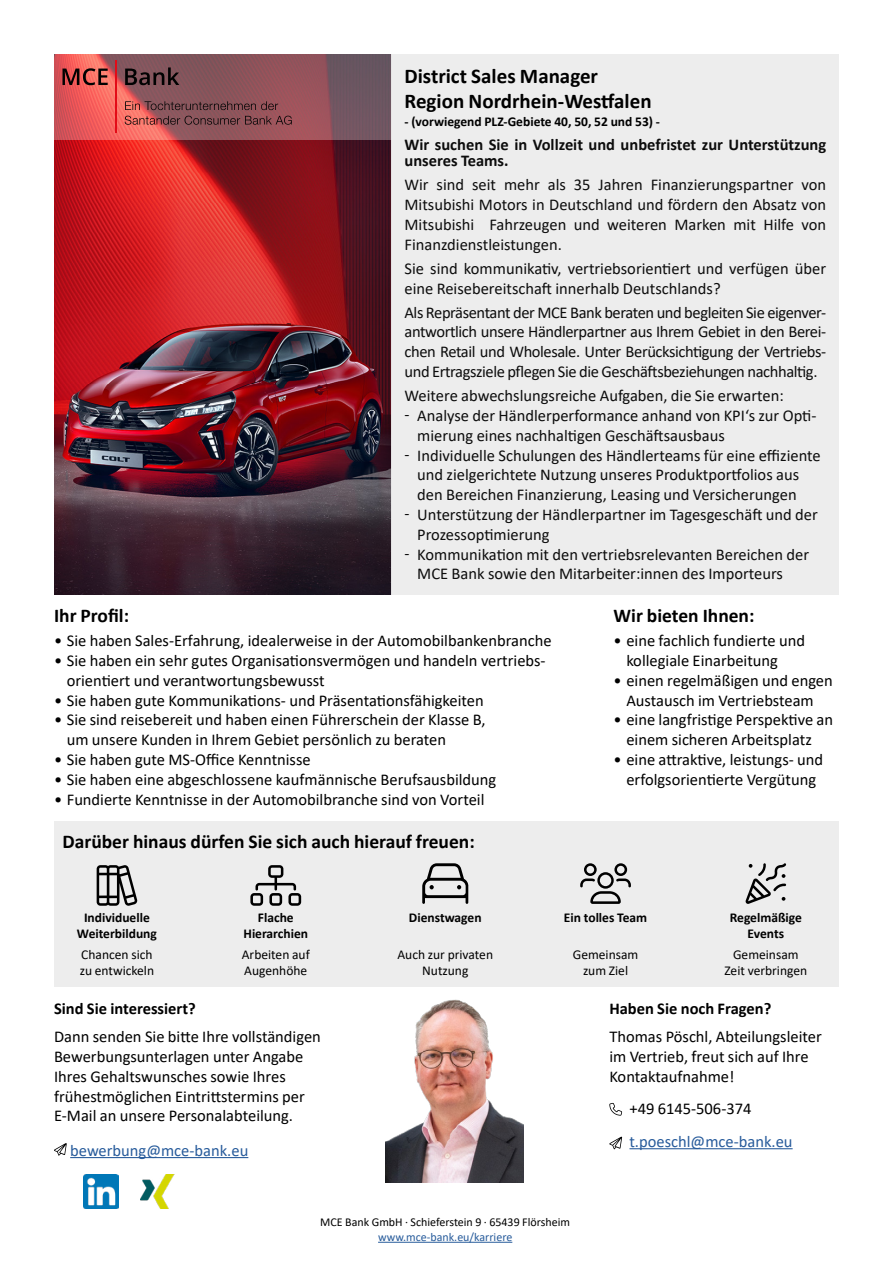
<style>
.page{position:relative;width:893px;height:1263px;background:#fff}
.page>*{position:absolute;margin:0;border:0;box-sizing:border-box;transform-origin:0 0}
.t1{font:700 21px/25.2px "Calibri";color:#000}
.t2{font:700 19.5px "Calibri";color:#000}
.t3{font:16.5px/19.8px "Calibri";color:#000}
.t4{font:700 16.5px/16.5px "Calibri";color:#000}
.t5{font:16.5px "Calibri";color:#275b9b}
.t6{font:700 13.5px/16.2px "Calibri";color:#000;text-align:center}
.t7{font:13.5px/16.2px "Calibri";color:#000;text-align:center}
.t8{font:12px "Calibri";color:#000}
.t9{font:12px "Calibri";color:#275b9b}
</style>
<div class="page">
<hr style="left:629px;top:1148px;width:164px;height:1px;background:#275b9b">
<img style="left:385px;top:999px;width:138px;height:183px">
<img style="left:54px;top:139px;width:338px;height:455px">
<svg style="left:54px;top:54px;width:338px;height:85px"></svg>
<div style="left:392px;top:54px;width:447px;height:540px;background:#ededed"></div>
<div style="left:54px;top:821px;width:785px;height:165px;background:#ededed"></div>
<hr style="left:378px;top:1242px;width:134px;height:1px;background:#275b9b">
<hr style="left:70px;top:1157px;width:178px;height:1px;background:#275b9b">
<img style="left:84px;top:1175px;width:34px;height:34px">
<img style="left:140px;top:1175px;width:34px;height:34px">
<svg style="left:422px;top:863px;width:47px;height:41px"></svg>
<svg style="left:54px;top:1143px;width:13px;height:13px"></svg>
<svg style="left:97px;top:865px;width:41px;height:41px"></svg>
<svg style="left:609px;top:1137px;width:13px;height:12px"></svg>
<svg style="left:609px;top:1103px;width:13px;height:12px"></svg>
<svg style="left:580px;top:863px;width:51px;height:41px"></svg>
<svg style="left:745px;top:863px;width:41px;height:41px"></svg>
<svg style="left:250px;top:865px;width:51px;height:41px"></svg>
<hr style="left:116px;top:60px;width:1px;height:73px;background:#e30b17">
<svg style="left:125px;top:101px;width:153px;height:9px"></svg>
<svg style="left:125px;top:116px;width:167px;height:9px"></svg>
<svg style="left:63px;top:68px;width:45px;height:17px"></svg>
<svg style="left:125px;top:67px;width:54px;height:18px"></svg>
<p class="t1" style="left:404px;top:63px;width:249px">District Sales Manager<br>Region Nordrhein-Westfalen</p>
<p class="t6" style="left:404px;top:113px;width:257px">- (vorwiegend PLZ-Gebiete 40, 50, 52 und 53) -</p>
<p class="t4" style="left:404px;top:136px;width:423px">Wir suchen Sie in Vollzeit und unbefristet zur Unterstützung unseres Teams.</p>
<p class="t3" style="left:404px;top:174px;width:423px;text-align:justify">Wir sind seit mehr als 35 Jahren Finanzierungspartner von Mitsubishi Motors in Deutschland und fördern den Absatz von Mitsubishi Fahrzeugen und weiteren Marken mit Hilfe von Finanzdienstleistungen.</p>
<p class="t3" style="left:404px;top:258px;width:423px">Sie sind kommunikativ, vertriebsorientiert und verfügen über eine Reisebereitschaft innerhalb Deutschlands?</p>
<p class="t3" style="left:404px;top:302px;width:423px;text-align:justify">Als Repräsentant der MCE Bank beraten und begleiten Sie eigenver&shy;antwortlich unsere Händlerpartner aus Ihrem Gebiet in den Berei&shy;chen Retail und Wholesale. Unter Berücksichtigung der Vertriebs&shy;und Ertragsziele pflegen Sie die Geschäftsbeziehungen nachhaltig.</p>
<p class="t3" style="left:404px;top:385px;width:381px">Weitere abwechslungsreiche Aufgaben, die Sie erwarten:</p>
<p class="t3" style="left:404px;top:405px;width:413px">ͳ Analyse der Händlerperformance anhand von KPI‘s zur Opti-</p>
<p class="t3" style="left:417px;top:425px;width:309px">mierung eines nachhaltigen Geschäftsausbaus</p>
<p class="t3" style="left:404px;top:445px;width:418px">ͳ Individuelle Schulungen des Händlerteams für eine effiziente</p>
<p class="t3" style="left:417px;top:464px;width:383px">und zielgerichtete Nutzung unseres Produktportfolios aus</p>
<p class="t3" style="left:417px;top:484px;width:381px">den Bereichen Finanzierung, Leasing und Versicherungen</p>
<p class="t3" style="left:404px;top:504px;width:415px">ͳ Unterstützung der Händlerpartner im Tagesgeschäft und der</p>
<p class="t3" style="left:417px;top:524px;width:134px">Prozessoptimierung</p>
<p class="t3" style="left:404px;top:544px;width:406px">ͳ Kommunikation mit den vertriebsrelevanten Bereichen der</p>
<p class="t3" style="left:417px;top:563px;width:367px">MCE Bank sowie den Mitarbeiter:innen des Importeurs</p>
<p class="t2" style="left:54px;top:602px;width:77px">Ihr Profil:</p>
<p class="t3" style="left:54px;top:630px;width:499px">• Sie haben Sales-Erfahrung, idealerweise in der Automobilbankenbranche</p>
<p class="t3" style="left:67px;top:650px;width:480px;text-indent:-13px">• Sie haben ein sehr gutes Organisationsvermögen und handeln vertriebs&shy;orientiert und verantwortungsbewusst</p>
<p class="t3" style="left:54px;top:690px;width:431px">• Sie haben gute Kommunikations- und Präsentationsfähigkeiten</p>
<p class="t3" style="left:67px;top:709px;width:420px;text-indent:-13px">• Sie sind reisebereit und haben einen Führerschein der Klasse B, um unsere Kunden in Ihrem Gebiet persönlich zu beraten</p>
<p class="t3" style="left:54px;top:749px;width:258px">• Sie haben gute MS-Office Kenntnisse</p>
<p class="t3" style="left:54px;top:769px;width:444px">• Sie haben eine abgeschlossene kaufmännische Berufsausbildung</p>
<p class="t3" style="left:54px;top:789px;width:432px">• Fundierte Kenntnisse in der Automobilbranche sind von Vorteil</p>
<p class="t2" style="left:63px;top:828px;width:414px">Darüber hinaus dürfen Sie sich auch hierauf freuen:</p>
<p class="t2" style="left:614px;top:602px;width:142px">Wir bieten Ihnen:</p>
<p class="t3" style="left:626px;top:630px;width:180px;text-indent:-13px">• eine fachlich fundierte und kollegiale Einarbeitung</p>
<p class="t3" style="left:614px;top:670px;width:221px;text-align:center">• einen regelmäßigen und engen<br>Austausch im Vertriebsteam</p>
<p class="t3" style="left:614px;top:709px;width:221px;text-align:center">• eine langfristige Perspektive an einem sicheren Arbeitsplatz</p>
<p class="t3" style="left:614px;top:749px;width:211px;text-align:center">• eine attraktive, leistungs- und erfolgsorientierte Vergütung</p>
<p class="t6" style="left:77px;top:909px;width:82px">Individuelle<br>Weiterbildung</p>
<p class="t7" style="left:80px;top:946px;width:76px;text-align:left">Chancen sich zu entwickeln</p>
<p class="t6" style="left:243px;top:909px;width:66px">Flache<br>Hierarchien</p>
<p class="t7" style="left:242px;top:946px;width:70px;text-align:left">Arbeiten auf<br>Augenhöhe</p>
<p class="t4" style="left:54px;top:1000px;width:143px">Sind Sie interessiert?</p>
<p class="t3" style="left:54px;top:1026px;width:268px">Dann senden Sie bitte Ihre vollständigen Bewerbungsunterlagen unter Angabe Ihres Gehaltswunsches sowie Ihres frühestmöglichen Eintrittstermins per E-Mail an unsere Personalabteilung.</p>
<p class="t5" style="left:70px;top:1139px;width:180px">bewerbung@mce-bank.eu</p>
<p class="t6" style="left:409px;top:909px;width:74px">Dienstwagen</p>
<p class="t7" style="left:397px;top:946px;width:97px">Auch zur privaten<br>Nutzung</p>
<p class="t6" style="left:564px;top:909px;width:85px">Ein tolles Team</p>
<p class="t7" style="left:573px;top:946px;width:67px">Gemeinsam zum Ziel</p>
<p class="t6" style="left:730px;top:909px;width:74px">Regelmäßige<br>Events</p>
<p class="t7" style="left:724px;top:946px;width:84px">Gemeinsam<br>Zeit verbringen</p>
<p class="t4" style="left:609px;top:1000px;width:163px">Haben Sie noch Fragen?</p>
<p class="t3" style="left:609px;top:1026px;width:214px">Thomas Pöschl, Abteilungsleiter im Vertrieb, freut sich auf Ihre<br>Kontaktaufnahme!</p>
<p class="t3" style="left:629px;top:1098px;width:124px">+49 6145-506-374</p>
<p class="t5" style="left:629px;top:1130px;width:165px">t.poeschl@mce-bank.eu</p>
<p class="t8" style="left:320px;top:1214px;width:251px">MCE Bank GmbH ∙ Schieferstein 9 ∙ 65439 Flörsheim</p>
<p class="t9" style="left:378px;top:1228px;width:136px">www.mce-bank.eu/karriere</p>
</div>
